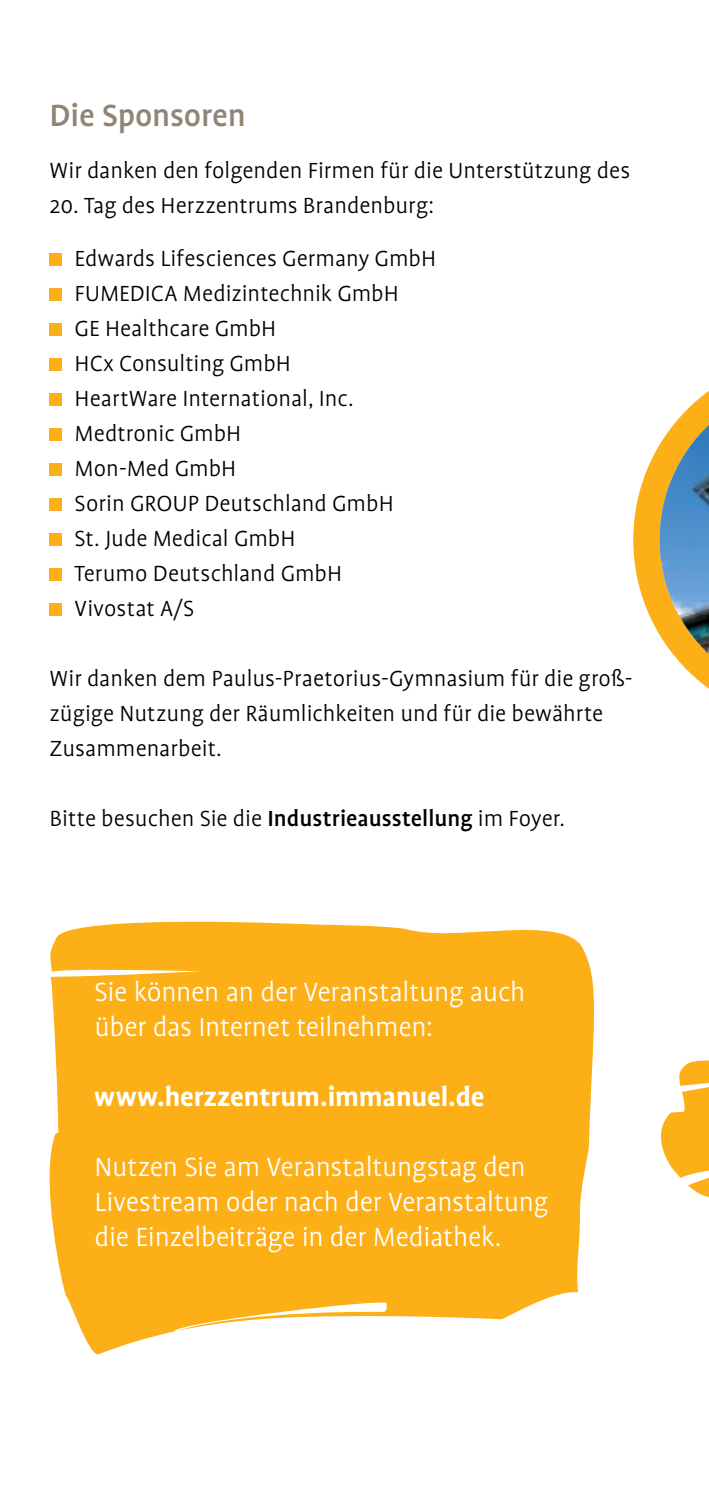
<style>
.page{position:relative;width:709px;height:1489px;background:#fff}
.page>*{position:absolute;margin:0;border:0;box-sizing:border-box;transform-origin:0 0}
.t1{font:500 35px "Profile";letter-spacing:-.005em;color:#908474}
.t2{font:300 30px/35px "Profile";letter-spacing:-.01em;color:#fff}
.t3{font:700 30px "Profile";letter-spacing:-.005em;color:#fff}
.t4{font:300 25px/35px "Profile";color:#000}
.s1{font-weight:500}
</style>
<div class="page">
<svg style="left:49px;top:921px;width:545px;height:434px;background:#fcb833"></svg>
<div style="left:50px;top:253px;width:12px;height:12px;background:#fcaf17"></div>
<div style="left:50px;top:288px;width:12px;height:12px;background:#fcaf17"></div>
<div style="left:50px;top:323px;width:12px;height:12px;background:#fcaf17"></div>
<div style="left:50px;top:358px;width:12px;height:12px;background:#fcaf17"></div>
<div style="left:50px;top:393px;width:12px;height:12px;background:#fcaf17"></div>
<div style="left:50px;top:428px;width:12px;height:12px;background:#fcaf17"></div>
<div style="left:50px;top:463px;width:12px;height:12px;background:#fcaf17"></div>
<div style="left:50px;top:498px;width:12px;height:12px;background:#fcaf17"></div>
<div style="left:50px;top:533px;width:12px;height:12px;background:#fcaf17"></div>
<div style="left:50px;top:568px;width:12px;height:12px;background:#fcaf17"></div>
<div style="left:50px;top:603px;width:12px;height:12px;background:#fcaf17"></div>
<svg style="left:633px;top:446px;width:26px;height:188px"></svg>
<img style="left:659px;top:391px;width:50px;height:298px">
<svg style="left:660px;top:1060px;width:49px;height:137px"></svg>
<h1 class="t1" style="left:50px;top:96px;width:198px">Die Sponsoren</h1>
<p class="t4" style="left:50px;top:153px;width:582px">Wir danken den folgenden Firmen für die Unterstützung des</p>
<p class="t4" style="left:50px;top:179px;width:388px;line-height:52.5px;text-align:right">20. Tag des Herzzentrums Brandenburg:<br>Edwards Lifesciences Germany GmbH</p>
<p class="t4" style="left:75px;top:276px;width:326px">FUMEDICA Medizintechnik GmbH<br>GE Healthcare GmbH<br>HCx Consulting GmbH<br>HeartWare International, Inc.<br>Medtronic GmbH<br>Mon-Med GmbH<br>Sorin GROUP Deutschland GmbH<br>St. Jude Medical GmbH<br>Terumo Deutschland GmbH<br>Vivostat A/S</p>
<p class="t4" style="left:50px;top:661px;width:584px">Wir danken dem Paulus-Praetorius-Gymnasium für die groß&shy;zügige Nutzung der Räumlichkeiten und für die bewährte<br>Zusammenarbeit.</p>
<p class="t4" style="left:50px;top:801px;width:517px">Bitte besuchen Sie die <span class="s1">Industrieausstellung</span> im Foyer.</p>
<p class="t2" style="left:94px;top:974px;width:432px">Sie können an der Veranstaltung auch über das Internet teilnehmen:</p>
<p class="t3" style="left:94px;top:1080px;width:391px">www.herzzentrum.immanuel.de</p>
<p class="t2" style="left:94px;top:1149px;width:455px">Nutzen Sie am Veranstaltungstag den<br>Livestream oder nach der Veranstaltung die Einzelbeiträge in der Mediathek.</p>
</div>
